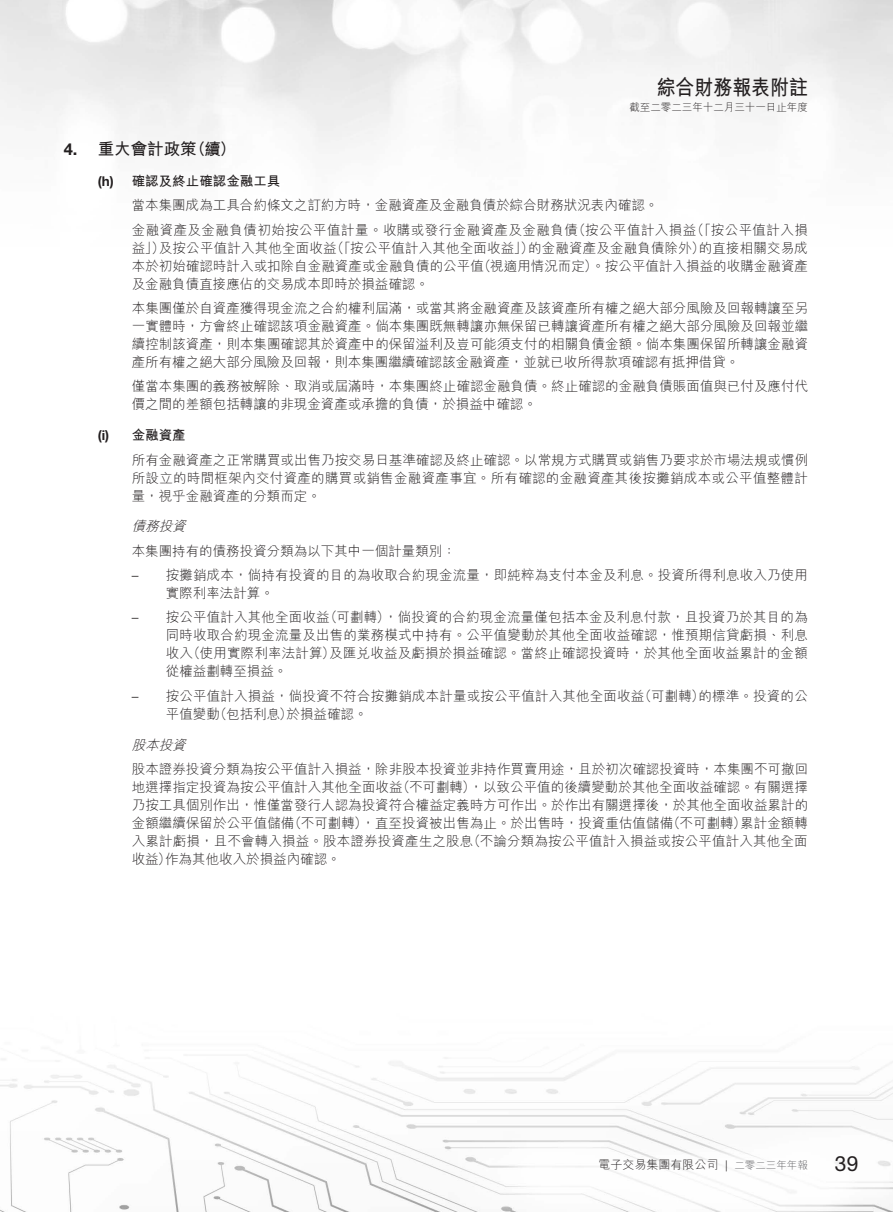
<style>
.page{position:relative;width:893px;height:1212px;background:#fff}
.page>*{position:absolute;margin:0;border:0;box-sizing:border-box;transform-origin:0 0}
.t1{font:700 21px "M Hei HK";color:#231f20;scale:.9 1}
.t2{font:21px "Helvetica Neue LT Std";color:#231f20}
.t3{font:700 16.5px "M Hei HK";color:#231f20}
.t4{font:300 13.5px/18px "M Hei HK";color:#231f20;text-align:justify}
.t5{font:300 13.5px/24.5px "M Hei HK";letter-spacing:.035em;color:#231f20}
.t6{font:300 13.5px/18px "M Hei HK";letter-spacing:.02em;color:#231f20}
.t7{font:italic 300 13.5px "M Hei HK";color:#231f20}
.t8{font:300 12px "M Hei HK";color:#231f20}
.t9{font:300 10.5px "M Hei HK";color:#231f20}
.s1{font-family:"Helvetica Neue LT Std"}
.s2{font-family:"Helvetica Neue LT Std";font-weight:700}
.s3{font-weight:700}
.s4{font-size:10.5px;color:#636366}
</style>
<div class="page">
<img style="left:0;top:0;width:893px;height:1212px">
<h1 class="t1" style="left:657px;top:72px;width:169px">綜合財務報表附註</h1>
<p class="t9" style="left:629px;top:100px;width:180px">截至二零二三年十二月三十一日止年度</p>
<p class="t3" style="left:64px;top:137px;width:174px"><span class="s1">4.</span> 重大會計政策（續）</p>
<p class="t5" style="left:132px;top:168px;width:678px;text-indent:-34px"><span class="s2">(h)</span> <span class="s3">確認及終止確認金融工具<br></span>當本集團成為工具合約條文之訂約方時，金融資產及金融負債於綜合財務狀況表內確認。<br>金融資產及金融負債初始按公平值計量。收購或發行金融資產及金融負債（按公平值計入損益（「按公平值計入損</p>
<p class="t4" style="left:132px;top:238px;width:678px">益」）及按公平值計入其他全面收益（「按公平值計入其他全面收益」）的金融資產及金融負債除外）的直接相關交易成本於初始確認時計入或扣除自金融資產或金融負債的公平值（視適用情況而定）。按公平值計入損益的收購金融資產及金融負債直接應佔的交易成本即時於損益確認。</p>
<p class="t4" style="left:132px;top:298px;width:678px">本集團僅於自資產獲得現金流之合約權利屆滿，或當其將金融資產及該資產所有權之絕大部分風險及回報轉讓至另一實體時，方會終止確認該項金融資產。倘本集團既無轉讓亦無保留已轉讓資產所有權之絕大部分風險及回報並繼續控制該資產，則本集團確認其於資產中的保留溢利及豈可能須支付的相關負債金額。倘本集團保留所轉讓金融資產所有權之絕大部分風險及回報，則本集團繼續確認該金融資產，並就已收所得款項確認有抵押借貸。</p>
<p class="t4" style="left:132px;top:377px;width:678px">僅當本集團的義務被解除、取消或屆滿時，本集團終止確認金融負債。終止確認的金融負債賬面值與已付及應付代價之間的差額包括轉讓的非現金資產或承擔的負債，於損益中確認。</p>
<p class="t4" style="left:132px;top:422px;width:678px;line-height:24.5px;text-indent:-34px"><span class="s2">(i)</span> <span class="s3">金融資產<br></span>所有金融資產之正常購買或出售乃按交易日基準確認及終止確認。以常規方式購買或銷售乃要求於市場法規或慣例</p>
<p class="t6" style="left:132px;top:468px;width:678px">所設立的時間框架內交付資產的購買或銷售金融資產事宜。所有確認的金融資產其後按攤銷成本或公平值整體計量，視乎金融資產的分類而定。</p>
<p class="t7" style="left:132px;top:517px;width:60px">債務投資</p>
<p class="t4" style="left:132px;top:541px;width:325px">本集團持有的債務投資分類為以下其中一個計量類別：</p>
<p class="t4" style="left:166px;top:565px;width:643px;text-indent:-34px"><span class="s1">–</span> 按攤銷成本，倘持有投資的目的為收取合約現金流量，即純粹為支付本金及利息。投資所得利息收入乃使用實際利率法計算。</p>
<p class="t4" style="left:166px;top:608px;width:643px;text-indent:-34px"><span class="s1">–</span> 按公平值計入其他全面收益（可劃轉），倘投資的合約現金流量僅包括本金及利息付款，且投資乃於其目的為同時收取合約現金流量及出售的業務模式中持有。公平值變動於其他全面收益確認，惟預期信貸虧損、利息收入（使用實際利率法計算）及匯兌收益及虧損於損益確認。當終止確認投資時，於其他全面收益累計的金額從權益劃轉至損益。</p>
<p class="t4" style="left:166px;top:686px;width:643px;text-indent:-34px"><span class="s1">–</span> 按公平值計入損益，倘投資不符合按攤銷成本計量或按公平值計入其他全面收益（可劃轉）的標準。投資的公平值變動（包括利息）於損益確認。</p>
<p class="t7" style="left:132px;top:735px;width:60px">股本投資</p>
<p class="t4" style="left:132px;top:759px;width:678px">股本證券投資分類為按公平值計入損益，除非股本投資並非持作買賣用途，且於初次確認投資時，本集團不可撤回地選擇指定投資為按公平值計入其他全面收益（不可劃轉），以致公平值的後續變動於其他全面收益確認。有關選擇乃按工具個別作出，惟僅當發行人認為投資符合權益定義時方可作出。於作出有關選擇後，於其他全面收益累計的金額繼續保留於公平值儲備（不可劃轉），直至投資被出售為止。於出售時，投資重估值儲備（不可劃轉）累計金額轉入累計虧損，且不會轉入損益。股本證券投資產生之股息（不論分類為按公平值計入損益或按公平值計入其他全面收益）作為其他收入於損益內確認。</p>
<p class="t8" style="left:598px;top:1156px;width:211px">電子交易集團有限公司 | <span class="s4">二零二三年年報</span></p>
<h1 class="t2" style="left:835px;top:1151px;width:25px">39</h1>
</div>
